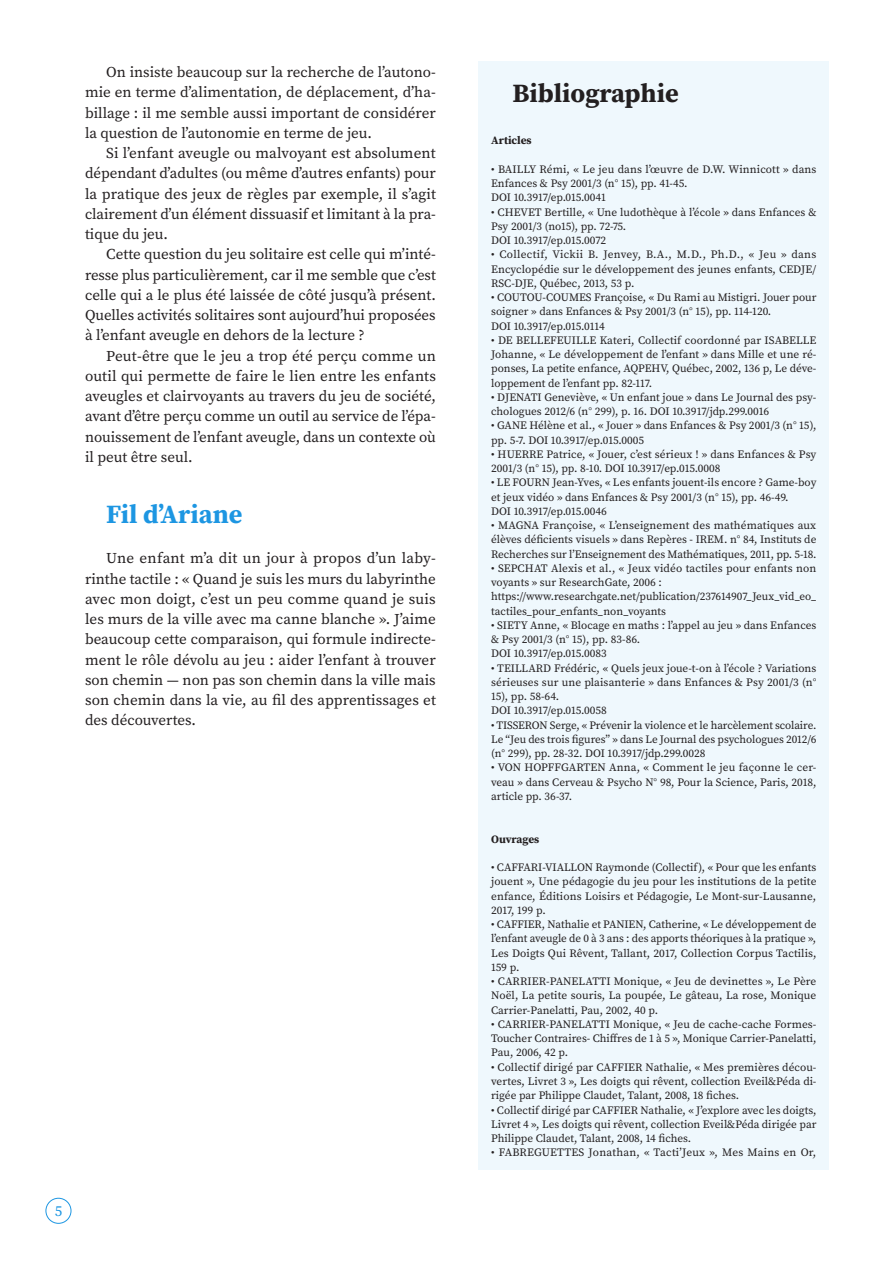
<style>
.page{position:relative;width:893px;height:1263px;background:#fff}
.page>*{position:absolute;margin:0;border:0;box-sizing:border-box;transform-origin:0 0}
.t1{font:700 26.25px "Source Serif Pro";color:#231f20}
.t2{font:700 26.25px "Source Serif Pro";color:#1d96e2}
.t3{font:15px/20.2px "Source Serif Pro";color:#231f20;text-align:justify}
.t4{font:15px "Source Serif Pro";color:#1d96e2}
.t5{font:11.25px/14.2px "Source Serif Pro";color:#231f20;text-align:justify}
.t6{font:11.25px "Source Serif Pro";letter-spacing:.02em;color:#231f20}
.t7{font:700 11.25px "Source Serif Pro";color:#231f20}
</style>
<div class="page">
<div style="left:46px;top:1198px;width:25px;height:26px;border:1px solid #1d96e2;border-radius:50%"></div>
<div style="left:478px;top:62px;width:351px;height:1108px;background:#eff8fd"></div>
<h2 class="t3" style="left:85px;top:62px;width:352px;text-indent:21px">On insiste beaucoup sur la recherche de l’autono&shy;mie en terme d’alimentation, de déplacement, d’ha&shy;billage : il me semble aussi important de considérer la question de l’autonomie en terme de jeu.</h2>
<h2 class="t3" style="left:85px;top:143px;width:352px;text-indent:21px">Si l’enfant aveugle ou malvoyant est absolument dépendant d’adultes (ou même d’autres enfants) pour la pratique des jeux de règles par exemple, il s’agit clairement d’un élément dissuasif et limitant à la pra&shy;tique du jeu.</h2>
<p class="t3" style="left:85px;top:244px;width:352px;text-indent:21px">Cette question du jeu solitaire est celle qui m’inté&shy;resse plus particulièrement, car il me semble que c’est celle qui a le plus été laissée de côté jusqu’à présent.<br>Quelles activités solitaires sont aujourd’hui proposées à l’enfant aveugle en dehors de la lecture ?</p>
<p class="t3" style="left:85px;top:346px;width:352px;text-indent:21px">Peut-être que le jeu a trop été perçu comme un outil qui permette de faire le lien entre les enfants aveugles et clairvoyants au travers du jeu de société, avant d’être perçu comme un outil au service de l’épa&shy;nouissement de l’enfant aveugle, dans un contexte où il peut être seul.</p>
<h1 class="t2" style="left:106px;top:496px;width:138px">Fil d’Ariane</h1>
<p class="t3" style="left:85px;top:548px;width:352px;text-indent:21px">Une enfant m’a dit un jour à propos d’un laby&shy;rinthe tactile : « Quand je suis les murs du labyrinthe avec mon doigt, c’est un peu comme quand je suis les murs de la ville avec ma canne blanche ». J’aime beaucoup cette comparaison, qui formule indirecte&shy;ment le rôle dévolu au jeu : aider l’enfant à trouver son chemin — non pas son chemin dans la ville mais son chemin dans la vie, au fil des apprentissages et des découvertes.</p>
<h2 class="t4" style="left:55px;top:1201px;width:9px">5</h2>
<h1 class="t1" style="left:512px;top:75px;width:168px">Bibliographie</h1>
<p class="t7" style="left:491px;top:133px;width:42px">Articles</p>
<p class="t5" style="left:491px;top:162px;width:327px;text-align:left">• BAILLY Rémi, « Le jeu dans l’œuvre de D.W. Winnicott » dans<br>Enfances &amp; Psy 2001/3 (n° 15), pp. 41-45.<br>DOI 10.3917/ep.015.0041</p>
<p class="t5" style="left:491px;top:205px;width:327px;text-align:left">• CHEVET Bertille, « Une ludothèque à l’école » dans Enfances &amp;<br>Psy 2001/3 (no15), pp. 72-75.<br>DOI 10.3917/ep.015.0072</p>
<p class="t5" style="left:491px;top:247px;width:327px">• Collectif, Vickii B. Jenvey, B.A., M.D., Ph.D., « Jeu » dans Encyclopédie sur le développement des jeunes enfants, CEDJE/ RSC-DJE, Québec, 2013, 53 p.</p>
<p class="t5" style="left:491px;top:290px;width:327px;text-align:left">• COUTOU-COUMES Françoise, « Du Rami au Mistigri. Jouer pour soigner » dans Enfances &amp; Psy 2001/3 (n° 15), pp. 114-120.<br>DOI 10.3917/ep.015.0114</p>
<p class="t5" style="left:491px;top:333px;width:327px">• DE BELLEFEUILLE Kateri, Collectif coordonné par ISABELLE Johanne, « Le développement de l’enfant » dans Mille et une ré&shy;ponses, La petite enfance, AQPEHV, Québec, 2002, 136 p, Le déve&shy;loppement de l’enfant pp. 82-117.</p>
<p class="t5" style="left:491px;top:390px;width:327px">• DJENATI Geneviève, « Un enfant joue » dans Le Journal des psy&shy;chologues 2012/6 (n° 299), p. 16. DOI 10.3917/jdp.299.0016</p>
<p class="t5" style="left:491px;top:418px;width:327px">• GANE Hélène et al., « Jouer » dans Enfances &amp; Psy 2001/3 (n° 15), pp. 5-7. DOI 10.3917/ep.015.0005</p>
<p class="t5" style="left:491px;top:447px;width:327px">• HUERRE Patrice, « Jouer, c’est sérieux ! » dans Enfances &amp; Psy<br>2001/3 (n° 15), pp. 8-10. DOI 10.3917/ep.015.0008</p>
<p class="t5" style="left:491px;top:475px;width:327px;text-align:left">• LE FOURN Jean-Yves, « Les enfants jouent-ils encore ? Game-boy et jeux vidéo » dans Enfances &amp; Psy 2001/3 (n° 15), pp. 46-49.<br>DOI 10.3917/ep.015.0046</p>
<p class="t5" style="left:491px;top:518px;width:327px">• MAGNA Françoise, « L’enseignement des mathématiques aux élèves déficients visuels » dans Repères - IREM. n° 84, Instituts de Recherches sur l’Enseignement des Mathématiques, 2011, pp. 5-18.</p>
<p class="t5" style="left:491px;top:561px;width:327px;text-align:left">• SEPCHAT Alexis et al., « Jeux vidéo tactiles pour enfants non voyants » sur ResearchGate, 2006 : https://www.researchgate.net/publication/237614907_Jeux_vid_eo_ tactiles_pour_enfants_non_voyants</p>
<p class="t5" style="left:491px;top:618px;width:327px;text-align:left">• SIETY Anne, « Blocage en maths : l’appel au jeu » dans Enfances &amp; Psy 2001/3 (n° 15), pp. 83-86.<br>DOI 10.3917/ep.015.0083</p>
<p class="t5" style="left:491px;top:661px;width:327px;text-align:left">• TEILLARD Frédéric, « Quels jeux joue-t-on à l’école ? Variations sérieuses sur une plaisanterie » dans Enfances &amp; Psy 2001/3 (n° 15), pp. 58-64.<br>DOI 10.3917/ep.015.0058</p>
<p class="t5" style="left:491px;top:718px;width:327px">• TISSERON Serge, « Prévenir la violence et le harcèlement scolaire.<br>Le “Jeu des trois figures” » dans Le Journal des psychologues 2012/6 (n° 299), pp. 28-32. DOI 10.3917/jdp.299.0028</p>
<p class="t5" style="left:491px;top:760px;width:327px">• VON HOPFFGARTEN Anna, « Comment le jeu façonne le cer&shy;veau » dans Cerveau &amp; Psycho N° 98, Pour la Science, Paris, 2018, article pp. 36-37.</p>
<p class="t7" style="left:491px;top:831px;width:50px">Ouvrages</p>
<p class="t5" style="left:491px;top:860px;width:327px">• CAFFARI-VIALLON Raymonde (Collectif), « Pour que les enfants jouent », Une pédagogie du jeu pour les institutions de la petite enfance, Éditions Loisirs et Pédagogie, Le Mont-sur-Lausanne, 2017, 199 p.</p>
<p class="t5" style="left:491px;top:917px;width:327px">• CAFFIER, Nathalie et PANIEN, Catherine, « Le développement de l’enfant aveugle de 0 à 3 ans : des apports théoriques à la pratique », Les Doigts Qui Rêvent, Tallant, 2017, Collection Corpus Tactilis, 159 p.</p>
<p class="t5" style="left:491px;top:974px;width:327px">• CARRIER-PANELATTI Monique, « Jeu de devinettes », Le Père Noël, La petite souris, La poupée, Le gâteau, La rose, Monique Carrier-Panelatti, Pau, 2002, 40 p.</p>
<p class="t5" style="left:491px;top:1017px;width:327px">• CARRIER-PANELATTI Monique, « Jeu de cache-cache Formes-Toucher Contraires- Chiffres de 1 à 5 », Monique Carrier-Panelatti, Pau, 2006, 42 p.</p>
<p class="t5" style="left:491px;top:1060px;width:327px">• Collectif dirigé par CAFFIER Nathalie, « Mes premières décou&shy;vertes, Livret 3 », Les doigts qui rêvent, collection Eveil&amp;Péda di&shy;rigée par Philippe Claudet, Talant, 2008, 18 fiches.</p>
<p class="t5" style="left:491px;top:1102px;width:327px">• Collectif dirigé par CAFFIER Nathalie, « J’explore avec les doigts, Livret 4 », Les doigts qui rêvent, collection Eveil&amp;Péda dirigée par Philippe Claudet, Talant, 2008, 14 fiches.</p>
<p class="t6" style="left:491px;top:1145px;width:327px">• FABREGUETTES Jonathan, « Tacti’Jeux », Mes Mains en Or,</p>
</div>
